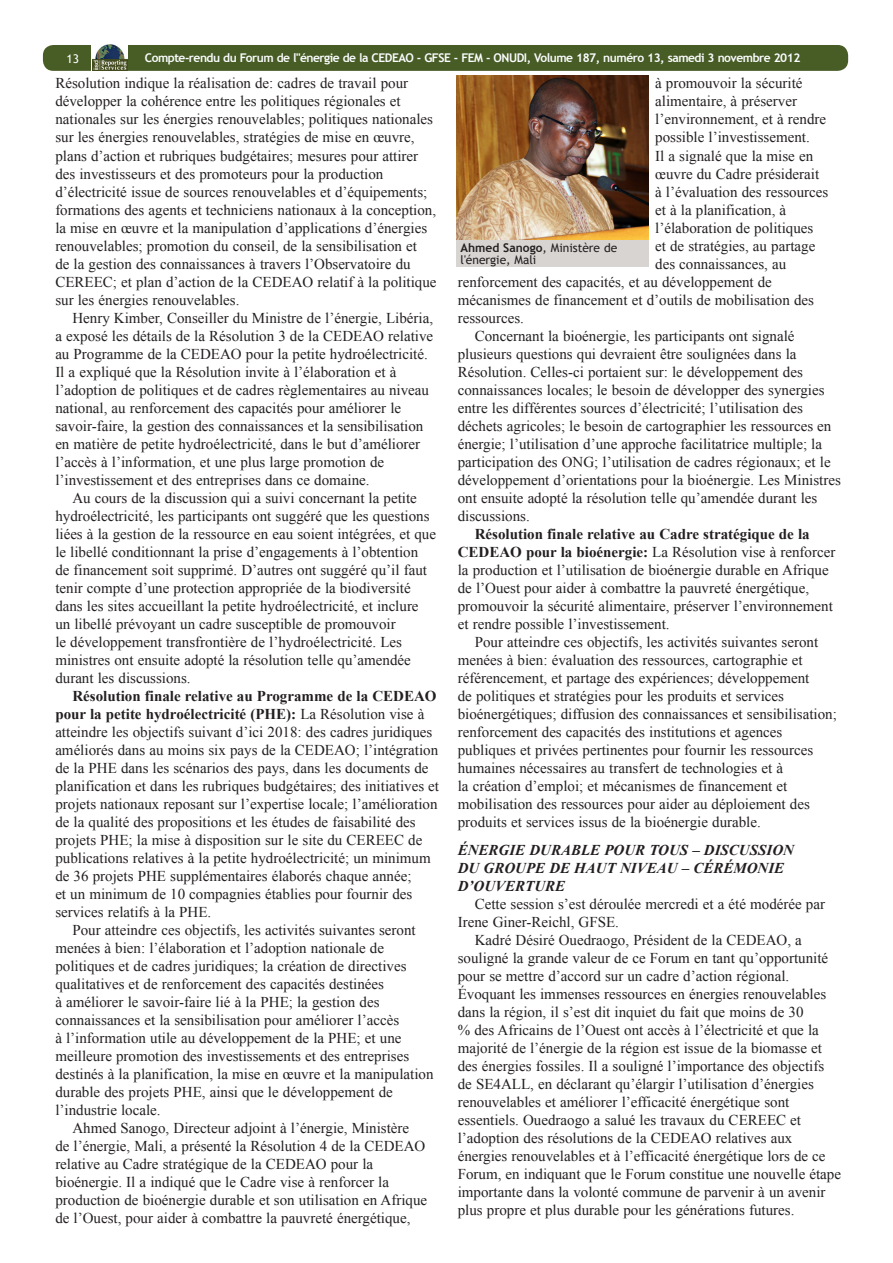
<style>
.page{position:relative;width:893px;height:1263px;background:#fff}
.page>*{position:absolute;margin:0;border:0;box-sizing:border-box;transform-origin:0 0}
.ENB_-_Body{font:15px/18px "Times New Roman";color:#231f20}
.ENB_-_Headline_3{font:italic 700 15px/18px "Times New Roman";color:#231f20}
.t1{font:700 12px "Trebuchet MS";letter-spacing:-.04em;color:#fbfdfe}
.Image_caption{font:12px/12px "Trebuchet MS";color:#231f20}
.t2{font:12px "Trebuchet MS";color:#fff}
.s1{font-weight:700}
</style>
<div class="page">
<div style="left:43px;top:45px;width:805px;height:26px;background:#485c26;border-radius:10px"></div>
<svg style="left:91px;top:45px;width:37px;height:26px"></svg>
<img style="left:92px;top:44px;width:35px;height:27px">
<img style="left:456px;top:75px;width:192px;height:166px">
<div style="left:456px;top:241px;width:192px;height:26px;background:#d7d4d2"></div>
<p class="t2" style="left:67px;top:51px;width:14px">13</p>
<p class="t1" style="left:145px;top:50px;width:657px">Compte-rendu du Forum de l"énergie de la CEDEAO - GFSE - FEM - ONUDI, Volume 187, numéro 13, samedi 3 novembre 2012</p>
<p class="ENB_-_Body" style="left:55px;top:74px;width:383px">Résolution indique la réalisation de: cadres de travail pour développer la cohérence entre les politiques régionales et nationales sur les énergies renouvelables; politiques nationales sur les énergies renouvelables, stratégies de mise en œuvre, plans d’action et rubriques budgétaires; mesures pour attirer des investisseurs et des promoteurs pour la production d’électricité issue de sources renouvelables et d’équipements; formations des agents et techniciens nationaux à la conception, la mise en œuvre et la manipulation d’applications d’énergies renouvelables; promotion du conseil, de la sensibilisation et<br>de la gestion des connaissances à travers l’Observatoire du CEREEC; et plan d’action de la CEDEAO relatif à la politique sur les énergies renouvelables.</p>
<p class="ENB_-_Body" style="left:55px;top:308px;width:379px;text-indent:17px">Henry Kimber, Conseiller du Ministre de l’énergie, Libéria, a exposé les détails de la Résolution 3 de la CEDEAO relative au Programme de la CEDEAO pour la petite hydroélectricité.<br>Il a expliqué que la Résolution invite à l’élaboration et à l’adoption de politiques et de cadres règlementaires au niveau national, au renforcement des capacités pour améliorer le savoir-faire, la gestion des connaissances et la sensibilisation en matière de petite hydroélectricité, dans le but d’améliorer l’accès à l’information, et une plus large promotion de l’investissement et des entreprises dans ce domaine.</p>
<p class="ENB_-_Body" style="left:55px;top:488px;width:382px;text-indent:17px">Au cours de la discussion qui a suivi concernant la petite hydroélectricité, les participants ont suggéré que les questions liées à la gestion de la ressource en eau soient intégrées, et que le libellé conditionnant la prise d’engagements à l’obtention de financement soit supprimé. D’autres ont suggéré qu’il faut tenir compte d’une protection appropriée de la biodiversité dans les sites accueillant la petite hydroélectricité, et inclure un libellé prévoyant un cadre susceptible de promouvoir<br>le développement transfrontière de l’hydroélectricité. Les ministres ont ensuite adopté la résolution telle qu’amendée durant les discussions.</p>
<p class="ENB_-_Body" style="left:55px;top:686px;width:385px;text-indent:17px"><span class="s1">Résolution finale relative au Programme de la CEDEAO pour la petite hydroélectricité (PHE):</span> La Résolution vise à atteindre les objectifs suivant d’ici 2018: des cadres juridiques améliorés dans au moins six pays de la CEDEAO; l’intégration de la PHE dans les scénarios des pays, dans les documents de planification et dans les rubriques budgétaires; des initiatives et projets nationaux reposant sur l’expertise locale; l’amélioration de la qualité des propositions et les études de faisabilité des projets PHE; la mise à disposition sur le site du CEREEC de publications relatives à la petite hydroélectricité; un minimum de 36 projets PHE supplémentaires élaborés chaque année;<br>et un minimum de 10 compagnies établies pour fournir des services relatifs à la PHE.</p>
<p class="ENB_-_Body" style="left:55px;top:920px;width:380px;text-indent:17px">Pour atteindre ces objectifs, les activités suivantes seront menées à bien: l’élaboration et l’adoption nationale de politiques et de cadres juridiques; la création de directives qualitatives et de renforcement des capacités destinées<br>à améliorer le savoir-faire lié à la PHE; la gestion des connaissances et la sensibilisation pour améliorer l’accès<br>à l’information utile au développement de la PHE; et une meilleure promotion des investissements et des entreprises destinés à la planification, la mise en œuvre et la manipulation durable des projets PHE, ainsi que le développement de l’industrie locale.</p>
<p class="ENB_-_Body" style="left:55px;top:1118px;width:373px;text-indent:17px">Ahmed Sanogo, Directeur adjoint à l’énergie, Ministère de l’énergie, Mali, a présenté la Résolution 4 de la CEDEAO relative au Cadre stratégique de la CEDEAO pour la bioénergie. Il a indiqué que le Cadre vise à renforcer la production de bioénergie durable et son utilisation en Afrique de l’Ouest, pour aider à combattre la pauvreté énergétique,</p>
<p class="ENB_-_Body" style="left:655px;top:74px;width:149px">à promouvoir la sécurité</p>
<p class="ENB_-_Body" style="left:655px;top:92px;width:143px">alimentaire, à préserver</p>
<p class="ENB_-_Body" style="left:655px;top:110px;width:173px">l’environnement, et à rendre</p>
<p class="ENB_-_Body" style="left:655px;top:128px;width:156px">possible l’investissement.</p>
<p class="ENB_-_Body" style="left:655px;top:146px;width:160px">Il a signalé que la mise en</p>
<p class="ENB_-_Body" style="left:655px;top:164px;width:165px">œuvre du Cadre présiderait</p>
<p class="ENB_-_Body" style="left:655px;top:182px;width:175px">à l’évaluation des ressources</p>
<p class="ENB_-_Body" style="left:655px;top:200px;width:133px">et à la planification, à</p>
<p class="ENB_-_Body" style="left:655px;top:218px;width:160px">l’élaboration de politiques</p>
<p class="ENB_-_Body" style="left:655px;top:236px;width:162px">et de stratégies, au partage</p>
<p class="ENB_-_Body" style="left:655px;top:254px;width:133px">des connaissances, au</p>
<p class="ENB_-_Body" style="left:458px;top:272px;width:316px">renforcement des capacités, et au développement de</p>
<p class="ENB_-_Body" style="left:458px;top:290px;width:358px">mécanismes de financement et d’outils de mobilisation des</p>
<p class="ENB_-_Body" style="left:458px;top:308px;width:68px">ressources.</p>
<p class="ENB_-_Body" style="left:458px;top:326px;width:385px;text-indent:17px">Concernant la bioénergie, les participants ont signalé plusieurs questions qui devraient être soulignées dans la Résolution. Celles-ci portaient sur: le développement des connaissances locales; le besoin de développer des synergies entre les différentes sources d’électricité; l’utilisation des déchets agricoles; le besoin de cartographier les ressources en énergie; l’utilisation d’une approche facilitatrice multiple; la participation des ONG; l’utilisation de cadres régionaux; et le développement d’orientations pour la bioénergie. Les Ministres ont ensuite adopté la résolution telle qu’amendée durant les discussions.</p>
<p class="ENB_-_Body" style="left:458px;top:524px;width:379px;text-indent:17px"><span class="s1">Résolution finale relative au Cadre stratégique de la CEDEAO pour la bioénergie:</span> La Résolution vise à renforcer la production et l’utilisation de bioénergie durable en Afrique de l’Ouest pour aider à combattre la pauvreté énergétique, promouvoir la sécurité alimentaire, préserver l’environnement et rendre possible l’investissement.</p>
<p class="ENB_-_Body" style="left:458px;top:632px;width:381px;text-indent:17px">Pour atteindre ces objectifs, les activités suivantes seront menées à bien: évaluation des ressources, cartographie et référencement, et partage des expériences; développement<br>de politiques et stratégies pour les produits et services bioénergétiques; diffusion des connaissances et sensibilisation; renforcement des capacités des institutions et agences publiques et privées pertinentes pour fournir les ressources humaines nécessaires au transfert de technologies et à<br>la création d’emploi; et mécanismes de financement et mobilisation des ressources pour aider au déploiement des produits et services issus de la bioénergie durable.</p>
<p class="ENB_-_Headline_3" style="left:458px;top:841px;width:338px">ÉNERGIE DURABLE POUR TOUS – DISCUSSION<br>DU GROUPE DE HAUT NIVEAU – CÉRÉMONIE<br>D’OUVERTURE</p>
<p class="ENB_-_Body" style="left:458px;top:895px;width:369px;text-indent:17px">Cette session s’est déroulée mercredi et a été modérée par<br>Irene Giner-Reichl, GFSE.</p>
<p class="ENB_-_Body" style="left:458px;top:931px;width:385px;text-indent:17px">Kadré Désiré Ouedraogo, Président de la CEDEAO, a souligné la grande valeur de ce Forum en tant qu’opportunité pour se mettre d’accord sur un cadre d’action régional.<br>Évoquant les immenses ressources en énergies renouvelables dans la région, il s’est dit inquiet du fait que moins de 30<br>% des Africains de l’Ouest ont accès à l’électricité et que la majorité de l’énergie de la région est issue de la biomasse et des énergies fossiles. Il a souligné l’importance des objectifs de SE4ALL, en déclarant qu’élargir l’utilisation d’énergies renouvelables et améliorer l’efficacité énergétique sont essentiels. Ouedraogo a salué les travaux du CEREEC et l’adoption des résolutions de la CEDEAO relatives aux énergies renouvelables et à l’efficacité énergétique lors de ce Forum, en indiquant que le Forum constitue une nouvelle étape importante dans la volonté commune de parvenir à un avenir plus propre et plus durable pour les générations futures.</p>
<p class="Image_caption" style="left:460px;top:241px;width:158px"><span class="s1">Ahmed Sanogo</span>, Ministère de l'énergie, Mali</p>
</div>
